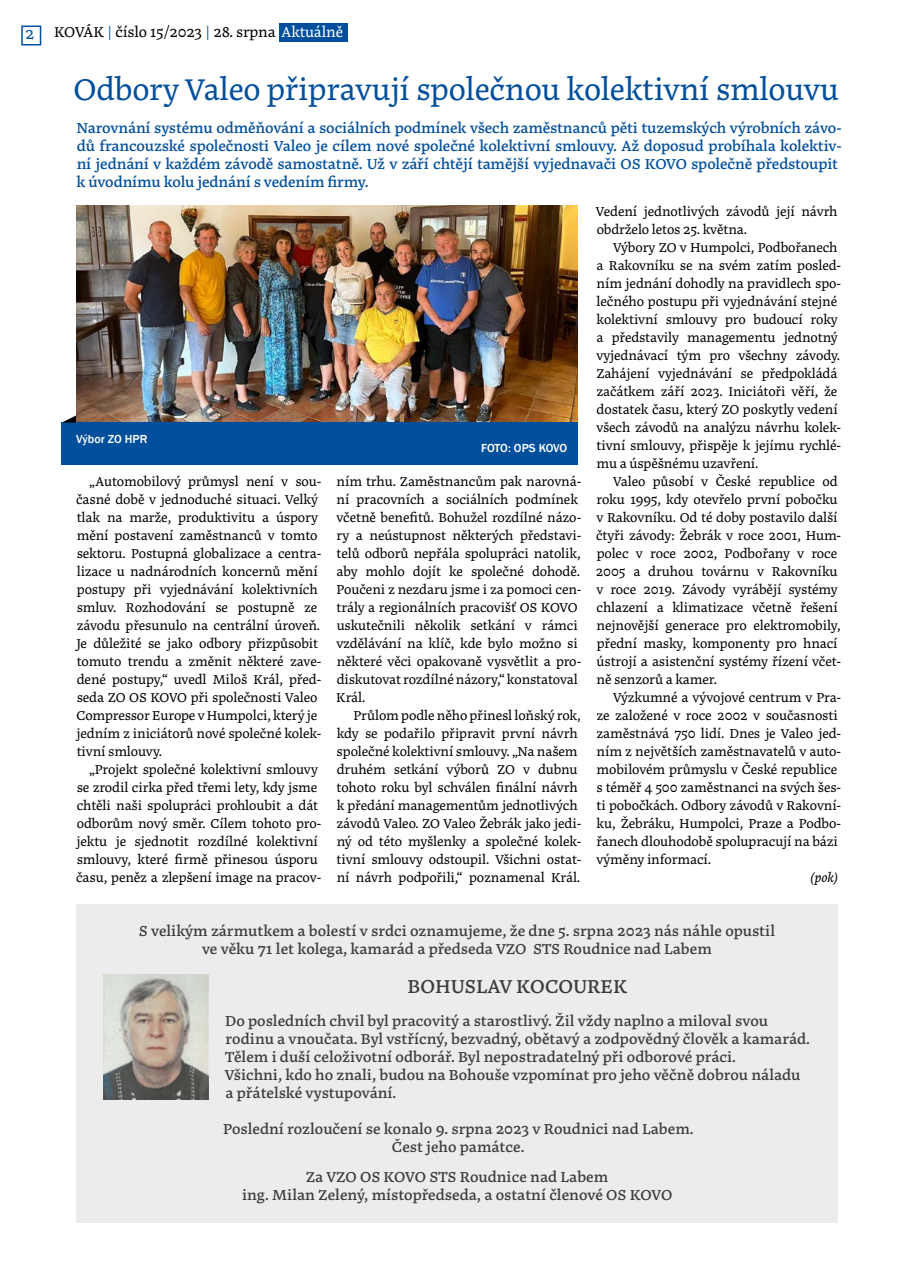
<style>
.page{position:relative;width:915px;height:1276px;background:#fff}
.page>*{position:absolute;margin:0;border:0;box-sizing:border-box;transform-origin:0 0}
.t1{font:31.5px "Noort";letter-spacing:-.01em;color:#004f9d}
.t2{font:19.5px "Noort";color:#3c3c3b}
.t3{font:15px/18px "Noort";color:#3c3c3b;text-align:center}
.t4{font:15px/18px "Noort";letter-spacing:-.01em;color:#004f9d}
.t5{font:15px "Noort";letter-spacing:-.01em;color:#000}
.t6{font:13.5px/18px "Noort";letter-spacing:-.01em;color:#000}
.t7{font:italic 13.5px "Noort";color:#000}
.t8{font:500 12px "Franklin Gothic";color:#fff}
.s1{font-size:16.5px;color:#004f9d}
.s2{color:#004f9d}
.s3{color:#fff}
</style>
<div class="page">
<div style="left:76px;top:904px;width:761px;height:318px;background:#ececec"></div>
<img style="left:76px;top:206px;width:501px;height:216px">
<div style="left:62px;top:422px;width:516px;height:42px;background:#004f9d"></div>
<svg style="left:63px;top:415px;width:13px;height:7px"></svg>
<img style="left:103px;top:974px;width:105px;height:125px">
<div style="left:279px;top:23px;width:68px;height:18px;background:#004f9d"></div>
<div style="left:21px;top:26px;width:20px;height:19px;border:2px solid #004f9d"></div>
<p class="t5" style="left:25px;top:23px;width:319px"><span class="s1">2</span> KOVÁK <span class="s2">|</span> číslo 15/2023 <span class="s2">|</span> 28. srpna <span class="s3">Aktuálně</span></p>
<h1 class="t1" style="left:73px;top:71px;width:766px">Odbory Valeo připravují společnou kolektivní smlouvu</h1>
<p class="t4" style="left:76px;top:118px;width:766px">Narovnání systému odměňování a sociálních podmínek všech zaměstnanců pěti tuzemských výrobních závo&shy;dů francouzské společnosti Valeo je cílem nové společné kolektivní smlouvy. Až doposud probíhala kolektiv&shy;ní jednání v každém závodě samostatně. Už v září chtějí tamější vyjednavači OS KOVO společně předstoupit k úvodnímu kolu jednání s vedením firmy.</p>
<p class="t8" style="left:76px;top:431px;width:73px">Výbor ZO HPR</p>
<p class="t6" style="left:76px;top:472px;width:246px;text-indent:13px">„Automobilový průmysl není v sou&shy;časné době v jednoduché situaci. Velký tlak na marže, produktivitu a úspory mění postavení zaměstnanců v tomto sektoru. Postupná globalizace a centra&shy;lizace u nadnárodních koncernů mění postupy při vyjednávání kolektivních smluv. Rozhodování se postupně ze závodu přesunulo na centrální úroveň.<br>Je důležité se jako odbory přizpůsobit tomuto trendu a změnit některé zave&shy;dené postupy,“ uvedl Miloš Král, před&shy;seda ZO OS KOVO při společnosti Valeo Compressor Europe v Humpolci, který je jedním z iniciátorů nové společné kolek&shy;tivní smlouvy.</p>
<p class="t6" style="left:76px;top:760px;width:246px;text-indent:13px">„Projekt společné kolektivní smlouvy se zrodil cirka před třemi lety, kdy jsme chtěli naši spolupráci prohloubit a dát odborům nový směr. Cílem tohoto pro&shy;jektu je sjednotit rozdílné kolektivní smlouvy, které firmě přinesou úsporu času, peněz a zlepšení image na pracov-</p>
<p class="t8" style="left:481px;top:440px;width:88px">FOTO: OPS KOVO</p>
<p class="t6" style="left:336px;top:472px;width:246px">ním trhu. Zaměstnancům pak narovná&shy;ní pracovních a sociálních podmínek včetně benefitů. Bohužel rozdílné názo&shy;ry a neústupnost některých představi&shy;telů odborů nepřála spolupráci natolik, aby mohlo dojít ke společné dohodě.<br>Poučeni z nezdaru jsme i za pomoci cen&shy;trály a regionálních pracovišť OS KOVO uskutečnili několik setkání v rámci vzdělávání na klíč, kde bylo možno si některé věci opakovaně vysvětlit a pro&shy;diskutovat rozdílné názory,“ konstatoval Král.</p>
<p class="t6" style="left:336px;top:706px;width:246px;text-indent:17px">Průlom podle něho přinesl loňský rok, kdy se podařilo připravit první návrh společné kolektivní smlouvy. „Na našem druhém setkání výborů ZO v dubnu tohoto roku byl schválen finální návrh k předání managementům jednotlivých závodů Valeo. ZO Valeo Žebrák jako jedi&shy;ný od této myšlenky a společné kolek&shy;tivní smlouvy odstoupil. Všichni ostat&shy;ní návrh podpořili,“ poznamenal Král.</p>
<p class="t6" style="left:595px;top:202px;width:243px">Vedení jednotlivých závodů její návrh obdrželo letos 25. května.</p>
<p class="t6" style="left:596px;top:238px;width:246px;text-indent:17px">Výbory ZO v Humpolci, Podbořanech a Rakovníku se na svém zatím posled&shy;ním jednání dohodly na pravidlech spo&shy;lečného postupu při vyjednávání stejné kolektivní smlouvy pro budoucí roky a představily managementu jednotný vyjednávací tým pro všechny závody.<br>Zahájení vyjednávání se předpokládá začátkem září 2023. Iniciátoři věří, že dostatek času, který ZO poskytly vedení všech závodů na analýzu návrhu kolek&shy;tivní smlouvy, přispěje k jejímu rychlé&shy;mu a úspěšnému uzavření.</p>
<p class="t6" style="left:595px;top:472px;width:247px;text-indent:17px">Valeo působí v České republice od roku 1995, kdy otevřelo první pobočku v Rakovníku. Od té doby postavilo další čtyři závody: Žebrák v roce 2001, Hum&shy;polec v roce 2002, Podbořany v roce 2005 a druhou továrnu v Rakovníku v roce 2019. Závody vyrábějí systémy chlazení a klimatizace včetně řešení nejnovější generace pro elektromobily, přední masky, komponenty pro hnací ústrojí a asistenční systémy řízení včet&shy;ně senzorů a kamer.</p>
<p class="t6" style="left:596px;top:688px;width:246px;text-indent:17px">Výzkumné a vývojové centrum v Pra&shy;ze založené v roce 2002 v současnosti zaměstnává 750 lidí. Dnes je Valeo jed&shy;ním z největších zaměstnavatelů v auto&shy;mobilovém průmyslu v České republice s téměř 4 500 zaměstnanci na svých šes&shy;ti pobočkách. Odbory závodů v Rakovní&shy;ku, Žebráku, Humpolci, Praze a Podbo&shy;řanech dlouhodobě spolupracují na bázi výměny informací.</p>
<p class="t7" style="left:810px;top:869px;width:29px">(pok)</p>
<p class="t3" style="left:139px;top:922px;width:637px">S velikým zármutkem a bolestí v srdci oznamujeme, že dne 5. srpna 2023 nás náhle opustil ve věku 71 let kolega, kamarád a předseda VZO STS Roudnice nad Labem</p>
<h2 class="t2" style="left:407px;top:975px;width:221px">BOHUSLAV KOCOUREK</h2>
<p class="t3" style="left:225px;top:1012px;width:586px;text-align:left">Do posledních chvil byl pracovitý a starostlivý. Žil vždy naplno a miloval svou rodinu a vnoučata. Byl vstřícný, bezvadný, obětavý a zodpovědný člověk a kamarád.<br>Tělem i duší celoživotní odborář. Byl nepostradatelný při odborové práci.<br>Všichni, kdo ho znali, budou na Bohouše vzpomínat pro jeho věčně dobrou náladu a přátelské vystupování.</p>
<p class="t3" style="left:223px;top:1120px;width:472px">Poslední rozloučení se konalo 9. srpna 2023 v Roudnici nad Labem.<br>Čest jeho památce.</p>
<p class="t3" style="left:242px;top:1168px;width:431px">Za VZO OS KOVO STS Roudnice nad Labem<br>ing. Milan Zelený, místopředseda, a ostatní členové OS KOVO</p>
</div>
